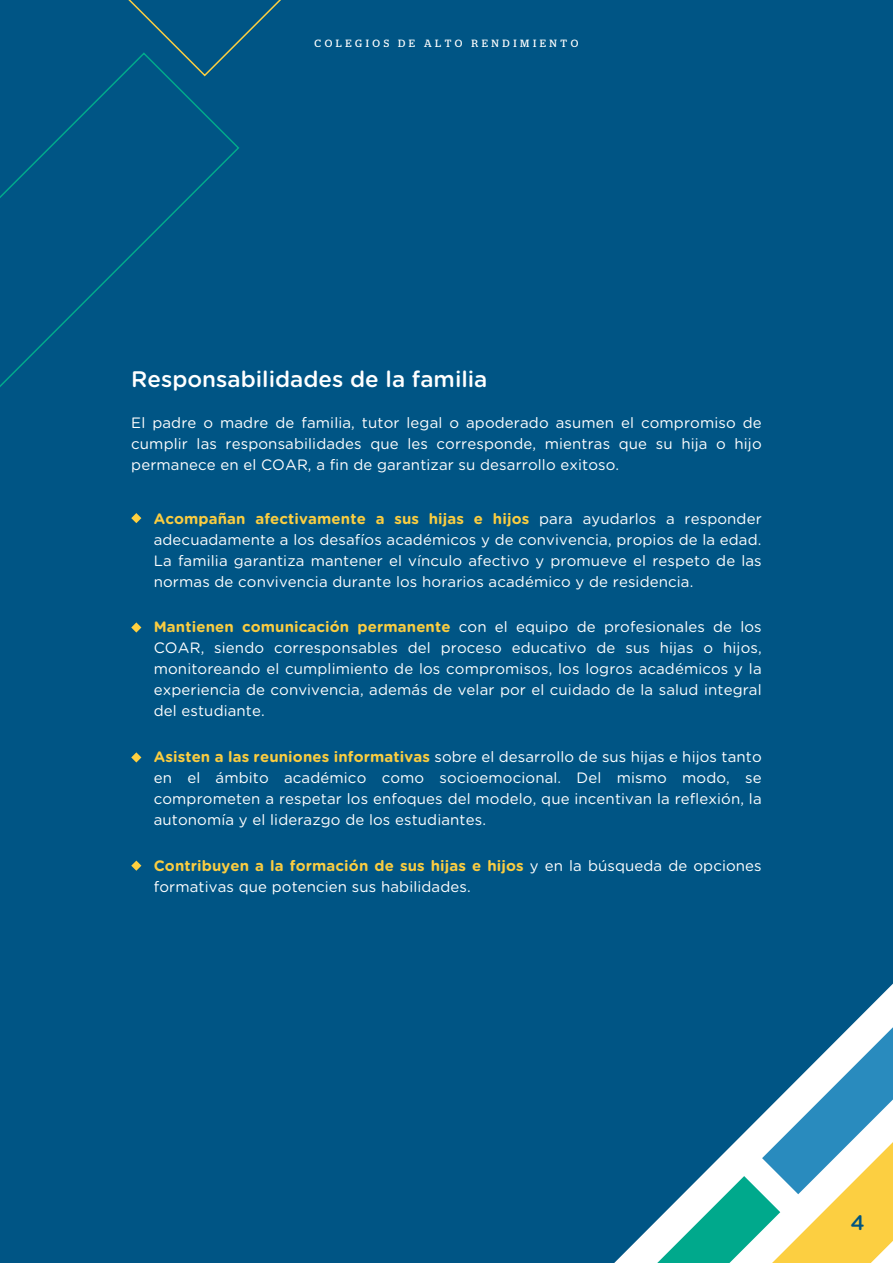
<style>
.page{position:relative;width:893px;height:1263px;background:#005585}
.page>*{position:absolute;margin:0;border:0;box-sizing:border-box;transform-origin:0 0}
.t1{font:500 22.5px "Gotham Rounded";color:#fff}
.t2{font:500 21px "Gotham Rounded";color:#005580}
.t3{font:15px/21px "Gotham Rounded";letter-spacing:.01em;color:#fff;text-align:justify}
.t4{font:10.5px "Stag";letter-spacing:.34em;color:#fff}
.s1{font-weight:700;color:#facd41}
</style>
<div class="page">
<svg style="left:657px;top:1027px;width:236px;height:236px"></svg>
<div style="left:108px;top:0;width:193px;height:77px;background:#005585"></div>
<div style="left:0;top:51px;width:241px;height:357px;background:#005585"></div>
<svg style="left:131px;top:513px;width:10px;height:10px"></svg>
<svg style="left:131px;top:622px;width:10px;height:11px"></svg>
<svg style="left:131px;top:752px;width:10px;height:10px"></svg>
<svg style="left:131px;top:860px;width:10px;height:11px"></svg>
<p class="t4" style="left:315px;top:35px;width:265px">COLEGIOS DE ALTO RENDIMIENTO</p>
<h1 class="t1" style="left:131px;top:363px;width:358px">Responsabilidades de la familia</h1>
<p class="t3" style="left:131px;top:411px;width:632px">El padre o madre de familia, tutor legal o apoderado asumen el compromiso de cumplir las responsabilidades que les corresponde, mientras que su hija o hijo permanece en el COAR, a fin de garantizar su desarrollo exitoso.</p>
<p class="t3" style="left:154px;top:508px;width:609px"><span class="s1">Acompañan afectivamente a sus hijas e hijos</span> para ayudarlos a responder adecuadamente a los desafíos académicos y de convivencia, propios de la edad.<br>La familia garantiza mantener el vínculo afectivo y promueve el respeto de las normas de convivencia durante los horarios académico y de residencia.</p>
<p class="t3" style="left:154px;top:616px;width:609px"><span class="s1">Mantienen comunicación permanente</span> con el equipo de profesionales de los COAR, siendo corresponsables del proceso educativo de sus hijas o hijos, monitoreando el cumplimiento de los compromisos, los logros académicos y la experiencia de convivencia, además de velar por el cuidado de la salud integral del estudiante.</p>
<p class="t3" style="left:154px;top:746px;width:609px"><span class="s1">Asisten a las reuniones informativas</span> sobre el desarrollo de sus hijas e hijos tanto en el ámbito académico como socioemocional. Del mismo modo, se comprometen a respetar los enfoques del modelo, que incentivan la reflexión, la autonomía y el liderazgo de los estudiantes.</p>
<p class="t3" style="left:154px;top:854px;width:609px"><span class="s1">Contribuyen a la formación de sus hijas e hijos</span> y en la búsqueda de opciones formativas que potencien sus habilidades.</p>
<h2 class="t2" style="left:850px;top:1207px;width:16px">4</h2>
</div>
